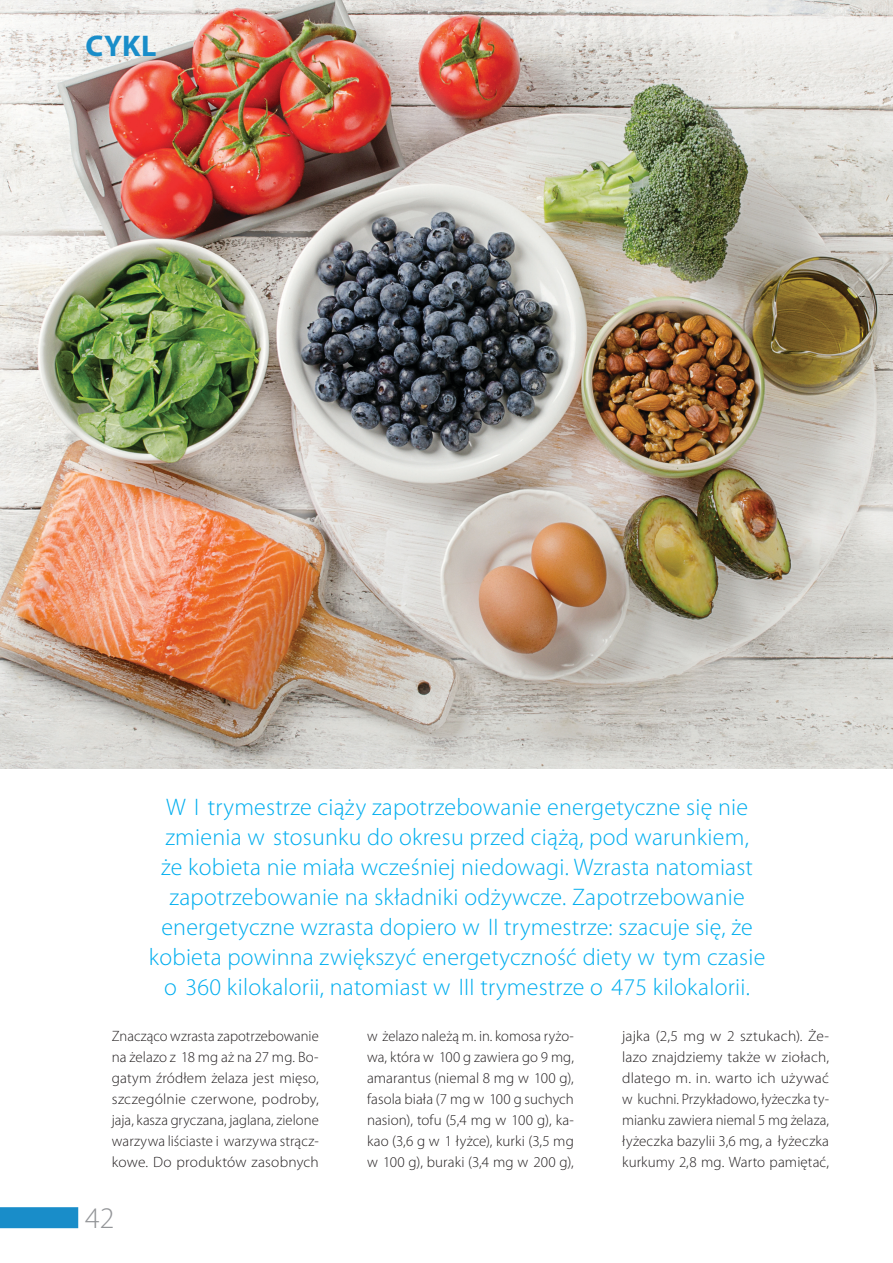
<style>
.page{position:relative;width:893px;height:1263px;background:#fff}
.page>*{position:absolute;margin:0;border:0;box-sizing:border-box;transform-origin:0 0}
.t1{font:700 30px "Myriad Pro";color:#198dc9}
.t2{font:300 30px "Myriad Pro";color:#939598}
.CIEKAWOSTKA_TEKST{font:300 24px/30px "Myriad Pro";letter-spacing:.01em;color:#00aeef;text-align:center}
.t3{font:300 15px/21px "Myriad Pro";letter-spacing:.01em;color:#231f20;text-align:justify}
</style>
<div class="page">
<img style="left:0;top:0;width:893px;height:768px">
<div style="left:0;top:1207px;width:78px;height:21px;background:#198dc9"></div>
<p class="t1" style="left:85px;top:27px;width:73px">CYKL</p>
<p class="CIEKAWOSTKA_TEKST" style="left:149px;top:793px;width:618px">W I trymestrze ciąży zapotrzebowanie energetyczne się nie zmienia w stosunku do okresu przed ciążą, pod warunkiem,<br>że kobieta nie miała wcześniej niedowagi. Wzrasta natomiast zapotrzebowanie na składniki odżywcze. Zapotrzebowanie energetyczne wzrasta dopiero w II trymestrze: szacuje się, że kobieta powinna zwiększyć energetyczność diety w tym czasie o 360 kilokalorii, natomiast w III trymestrze o 475 kilokalorii.</p>
<p class="t3" style="left:112px;top:1026px;width:208px">Znacząco wzrasta zapotrzebowanie na żelazo z 18 mg aż na 27 mg. Bo&shy;gatym źródłem żelaza jest mięso, szczególnie czerwone, podroby, jaja, kasza gryczana, jaglana, zielone warzywa liściaste i warzywa strącz&shy;kowe. Do produktów zasobnych</p>
<p class="t3" style="left:367px;top:1026px;width:208px">w żelazo należą m. in. komosa ryżo&shy;wa, która w 100 g zawiera go 9 mg, amarantus (niemal 8 mg w 100 g), fasola biała (7 mg w 100 g suchych nasion), tofu (5,4 mg w 100 g), ka&shy;kao (3,6 g w 1 łyżce), kurki (3,5 mg w 100 g), buraki (3,4 mg w 200 g),</p>
<p class="t3" style="left:622px;top:1026px;width:208px">jajka (2,5 mg w 2 sztukach). Że&shy;lazo znajdziemy także w ziołach, dlatego m. in. warto ich używać w kuchni. Przykładowo, łyżeczka ty&shy;mianku zawiera niemal 5 mg żelaza, łyżeczka bazylii 3,6 mg, a łyżeczka kurkumy 2,8 mg. Warto pamiętać,</p>
<h1 class="t2" style="left:85px;top:1201px;width:31px">42</h1>
</div>
